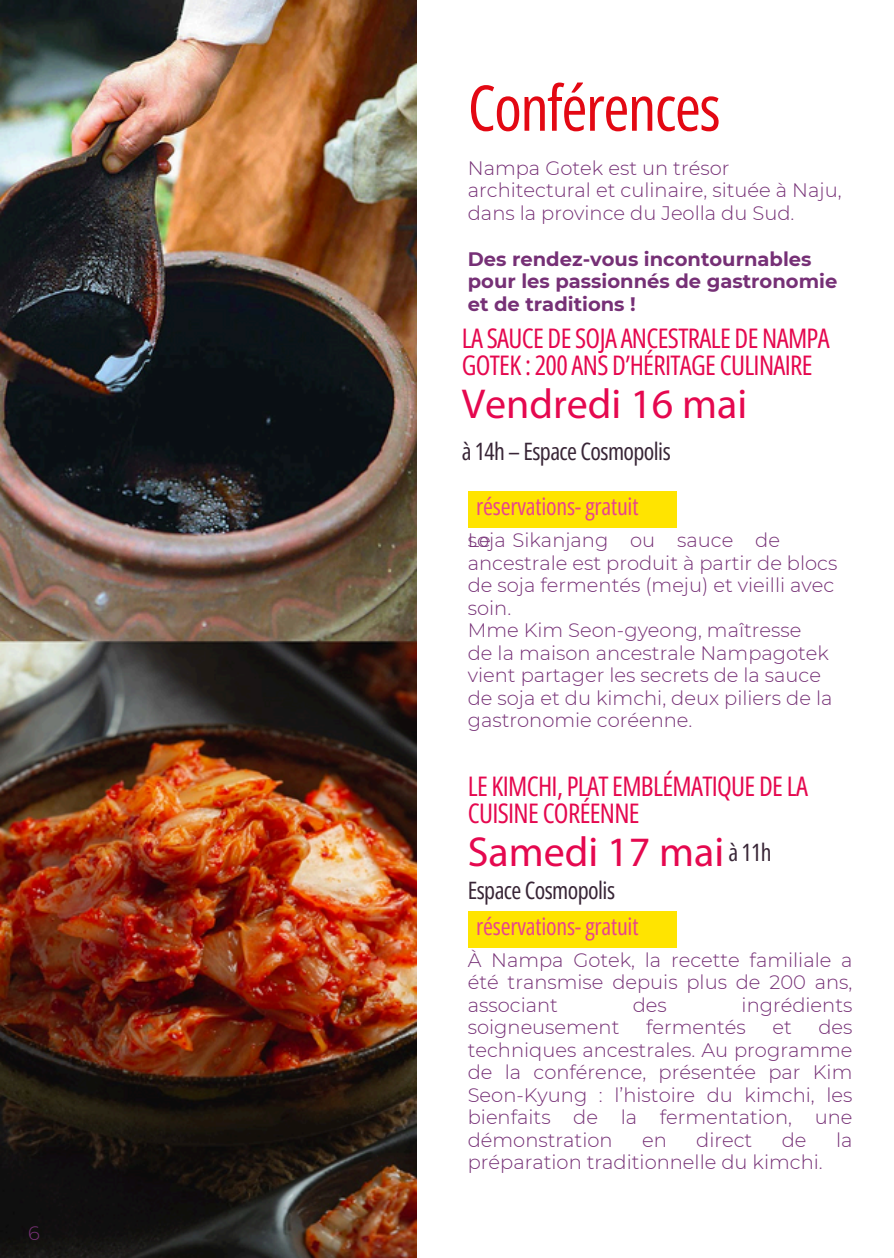
<style>
.page{position:relative;width:894px;height:1258px;background:#fff}
.page>*{position:absolute;margin:0;border:0;box-sizing:border-box;transform-origin:0 0}
.t1{font:63px "Open Sans Condensed";letter-spacing:-.025em;color:#e30813}
.t2{font:42px "Myriad Pro";color:#e5084f}
.t3{font:27px/27px "Open Sans Condensed";letter-spacing:-.025em;color:#e5084f}
.t4{font:24px "Open Sans Condensed";letter-spacing:-.025em;color:#382536}
.t5{font:24px "Open Sans Condensed";letter-spacing:-.01em;color:#e9448d}
.t6{font:300 19.5px/22.5px "Montserrat";color:#763076}
.t7{font:700 19.5px/22.8px "Montserrat";color:#763076}
</style>
<div class="page">
<img style="left:0;top:0;width:416px;height:1258px">
<div style="left:467px;top:491px;width:209px;height:37px;background:#ffe400"></div>
<div style="left:467px;top:911px;width:209px;height:37px;background:#ffe400"></div>
<p class="t6" style="left:28px;top:1221px;width:13px">6</p>
<p class="t1" style="left:467px;top:63px;width:254px">Conférences</p>
<h1 class="t6" style="left:467px;top:156px;width:375px">Nampa Gotek est un trésor architectural et culinaire, située à Naju, dans la province du Jeolla du Sud.</h1>
<p class="t7" style="left:467px;top:247px;width:371px">Des rendez-vous incontournables pour les passionnés de gastronomie et de traditions !</p>
<h2 class="t3" style="left:461px;top:324px;width:369px">LA SAUCE DE SOJA ANCESTRALE DE NAMPA<br>GOTEK : 200 ANS D’HÉRITAGE CULINAIRE</h2>
<h2 class="t2" style="left:461px;top:386px;width:287px">Vendredi 16 mai</h2>
<h2 class="t4" style="left:461px;top:435px;width:210px">à 14h – Espace Cosmopolis</h2>
<h3 class="t5" style="left:476px;top:489px;width:164px">réservations- gratuit</h3>
<p class="t6" style="left:467px;top:529px;width:23px">so</p>
<p class="t6" style="left:630px;top:529px;width:27px">ou</p>
<p class="t6" style="left:677px;top:529px;width:58px">sauce</p>
<p class="t6" style="left:755px;top:529px;width:26px">de</p>
<p class="t6" style="left:467px;top:551px;width:371px">ancestrale est produit à partir de blocs de soja fermentés (meju) et vieilli avec soin.<br>Mme Kim Seon-gyeong, maîtresse<br>de la maison ancestrale Nampagotek vient partager les secrets de la sauce de soja et du kimchi, deux piliers de la gastronomie coréenne.</p>
<h2 class="t6" style="left:467px;top:529px;width:142px">Leja Sikanjang</h2>
<p class="t3" style="left:467px;top:772px;width:341px">LE KIMCHI, PLAT EMBLÉMATIQUE DE LA<br>CUISINE CORÉENNE</p>
<p class="t2" style="left:467px;top:834px;width:258px">Samedi 17 mai</p>
<p class="t4" style="left:728px;top:835px;width:45px">à 11h</p>
<h3 class="t4" style="left:467px;top:874px;width:149px">Espace Cosmopolis</h3>
<h3 class="t5" style="left:476px;top:909px;width:164px">réservations- gratuit</h3>
<h4 class="t6" style="left:467px;top:949px;width:386px;text-align:justify">À Nampa Gotek, la recette familiale a été transmise depuis plus de 200 ans, associant</h4>
<h4 class="t6" style="left:632px;top:994px;width:36px">des</h4>
<h4 class="t6" style="left:741px;top:994px;width:112px">ingrédients</h4>
<h4 class="t6" style="left:467px;top:1016px;width:153px">soigneusement</h4>
<h4 class="t6" style="left:645px;top:1016px;width:101px">fermentés</h4>
<h4 class="t6" style="left:772px;top:1016px;width:21px">et</h4>
<h4 class="t6" style="left:467px;top:1016px;width:386px;text-align:justify;text-indent:350px">des techniques ancestrales. Au programme de la conférence, présentée par Kim Seon-Kyung : l’histoire du kimchi, les bienfaits de la fermentation, une démonstration</h4>
<h4 class="t6" style="left:642px;top:1128px;width:26px">en</h4>
<h4 class="t6" style="left:696px;top:1128px;width:58px">direct</h4>
<h4 class="t6" style="left:781px;top:1128px;width:26px">de</h4>
<h4 class="t6" style="left:835px;top:1128px;width:18px">la</h4>
<h4 class="t6" style="left:467px;top:1151px;width:356px">préparation traditionnelle du kimchi.</h4>
</div>
